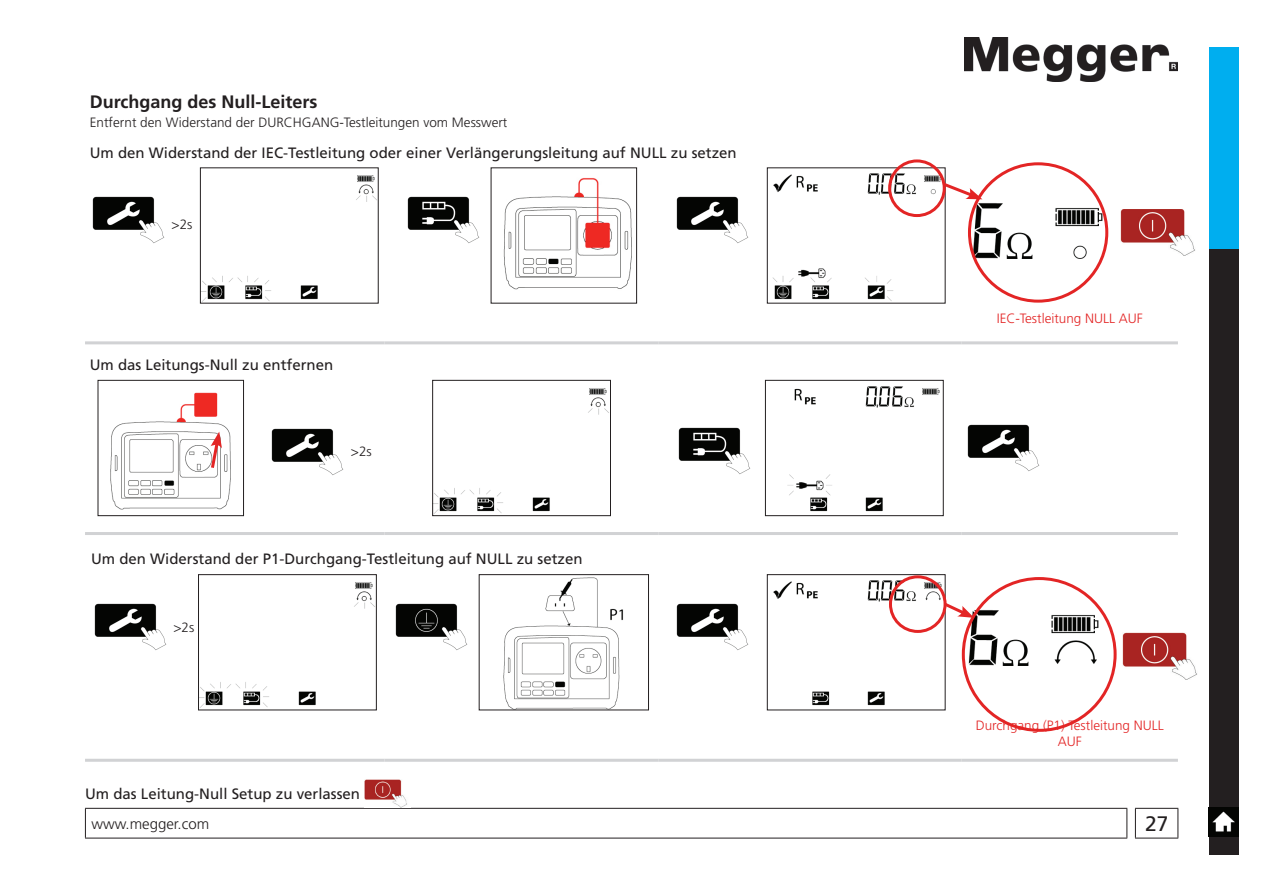
<style>
.page{position:relative;width:1263px;height:893px;background:#fff}
.page>*{position:absolute;margin:0;border:0;box-sizing:border-box;transform-origin:0 0}
.t1{font:21px "Frutiger LT Std";color:#231f20}
.t2{font:700 18px "Frutiger LT Std";color:#231f20}
.t3{font:15px "Frutiger LT Std";color:#231f20}
.t4{font:300 15px "Frutiger LT Std";color:#231f20}
.t5{font:300 13.5px "Frutiger LT Std";color:#231f20}
.t6{font:300 13.5px/16.2px "Frutiger LT Std";color:#e32525;text-align:center}
</style>
<div class="page">
<div style="left:1209px;top:57px;width:30px;height:798px;background:#231f20"></div>
<hr style="left:85px;top:808px;width:1042px;height:1px;background:#231f20">
<svg style="left:85px;top:809px;width:1px;height:29px"></svg>
<svg style="left:1126px;top:809px;width:1px;height:29px"></svg>
<hr style="left:1135px;top:808px;width:43px;height:1px;background:#231f20">
<svg style="left:1135px;top:809px;width:1px;height:29px"></svg>
<svg style="left:1177px;top:809px;width:1px;height:29px"></svg>
<hr style="left:85px;top:838px;width:1042px;height:1px;background:#231f20">
<hr style="left:1135px;top:838px;width:43px;height:1px;background:#231f20">
<img style="left:1209px;top:807px;width:30px;height:30px">
<img style="left:965px;top:37px;width:212px;height:44px">
<div style="left:1209px;top:47px;width:30px;height:202px;background:#00aeef"></div>
<hr style="left:85px;top:341px;width:299px;height:3px;background:#d1d2d4">
<hr style="left:384px;top:341px;width:275px;height:3px;background:#d1d2d4">
<hr style="left:659px;top:341px;width:303px;height:3px;background:#d1d2d4">
<hr style="left:962px;top:341px;width:216px;height:3px;background:#d1d2d4">
<hr style="left:85px;top:532px;width:299px;height:3px;background:#d1d2d4">
<hr style="left:384px;top:532px;width:275px;height:3px;background:#d1d2d4">
<hr style="left:659px;top:532px;width:303px;height:3px;background:#d1d2d4">
<hr style="left:962px;top:532px;width:216px;height:3px;background:#d1d2d4">
<hr style="left:85px;top:759px;width:299px;height:3px;background:#d1d2d4">
<hr style="left:384px;top:759px;width:275px;height:3px;background:#d1d2d4">
<hr style="left:659px;top:759px;width:303px;height:3px;background:#d1d2d4">
<hr style="left:962px;top:759px;width:216px;height:3px;background:#d1d2d4">
<img style="left:92px;top:197px;width:73px;height:46px">
<img style="left:202px;top:175px;width:175px;height:127px">
<div style="left:200px;top:167px;width:179px;height:137px;border:1px solid #231f20"></div>
<img style="left:408px;top:197px;width:72px;height:46px">
<img style="left:503px;top:178px;width:129px;height:112px">
<img style="left:676px;top:197px;width:73px;height:46px">
<img style="left:772px;top:169px;width:171px;height:132px">
<img style="left:970px;top:186px;width:139px;height:99px">
<img style="left:110px;top:392px;width:121px;height:118px">
<div style="left:98px;top:380px;width:146px;height:136px;border:1px solid #231f20"></div>
<img style="left:272px;top:429px;width:72px;height:46px">
<img style="left:434px;top:388px;width:175px;height:126px">
<div style="left:432px;top:380px;width:179px;height:136px;border:1px solid #231f20"></div>
<img style="left:678px;top:427px;width:73px;height:47px">
<img style="left:787px;top:386px;width:153px;height:126px">
<div style="left:765px;top:380px;width:179px;height:136px;border:1px solid #231f20"></div>
<img style="left:968px;top:425px;width:72px;height:46px">
<img style="left:94px;top:604px;width:73px;height:46px">
<img style="left:200px;top:582px;width:175px;height:126px">
<div style="left:198px;top:574px;width:179px;height:136px;border:1px solid #231f20"></div>
<img style="left:396px;top:604px;width:72px;height:46px">
<img style="left:503px;top:577px;width:120px;height:131px">
<div style="left:479px;top:574px;width:170px;height:136px;border:1px solid #231f20"></div>
<img style="left:676px;top:604px;width:73px;height:46px">
<img style="left:773px;top:577px;width:170px;height:129px">
<div style="left:767px;top:574px;width:178px;height:136px;border:1px solid #231f20"></div>
<img style="left:966px;top:593px;width:144px;height:98px">
<div style="left:888px;top:159px;width:58px;height:58px;border:3px solid #e32525;border-radius:50%"></div>
<div style="left:968px;top:162px;width:140px;height:141px;border:3px solid #e32525;border-radius:50%"></div>
<svg style="left:940px;top:180px;width:42px;height:19px"></svg>
<div style="left:889px;top:575px;width:57px;height:58px;border:3px solid #e32525;border-radius:50%"></div>
<div style="left:962px;top:577px;width:154px;height:155px;border:3px solid #e32525;border-radius:50%"></div>
<svg style="left:941px;top:600px;width:33px;height:18px"></svg>
<svg style="left:209px;top:432px;width:13px;height:39px"></svg>
<img style="left:364px;top:780px;width:43px;height:27px">
<img style="left:1120px;top:209px;width:75px;height:47px">
<img style="left:1122px;top:633px;width:75px;height:47px">
<p class="t2" style="left:90px;top:91px;width:229px">Durchgang des Null-Leiters</p>
<p class="t5" style="left:90px;top:115px;width:419px">Entfernt den Widerstand der DURCHGANG-Testleitungen vom Messwert</p>
<p class="t3" style="left:90px;top:144px;width:648px">Um den Widerstand der IEC-Testleitung oder einer Verlängerungsleitung auf NULL zu setzen</p>
<p class="t5" style="left:172px;top:216px;width:22px">&gt;2s</p>
<p class="t3" style="left:90px;top:356px;width:245px">Um das Leitungs-Null zu entfernen</p>
<p class="t5" style="left:351px;top:444px;width:22px">&gt;2s</p>
<p class="t3" style="left:91px;top:549px;width:493px">Um den Widerstand der P1-Durchgang-Testleitung auf NULL zu setzen</p>
<p class="t5" style="left:174px;top:620px;width:22px">&gt;2s</p>
<p class="t3" style="left:85px;top:785px;width:277px">Um das Leitung-Null Setup zu verlassen</p>
<p class="t6" style="left:997px;top:311px;width:148px">IEC-Testleitung NULL AUF</p>
<p class="t6" style="left:976px;top:717px;width:190px">Durchgang (P1) Testleitung NULL<br>AUF</p>
<p class="t4" style="left:91px;top:815px;width:119px">www.megger.com</p>
<h1 class="t1" style="left:1145px;top:811px;width:25px">27</h1>
</div>
